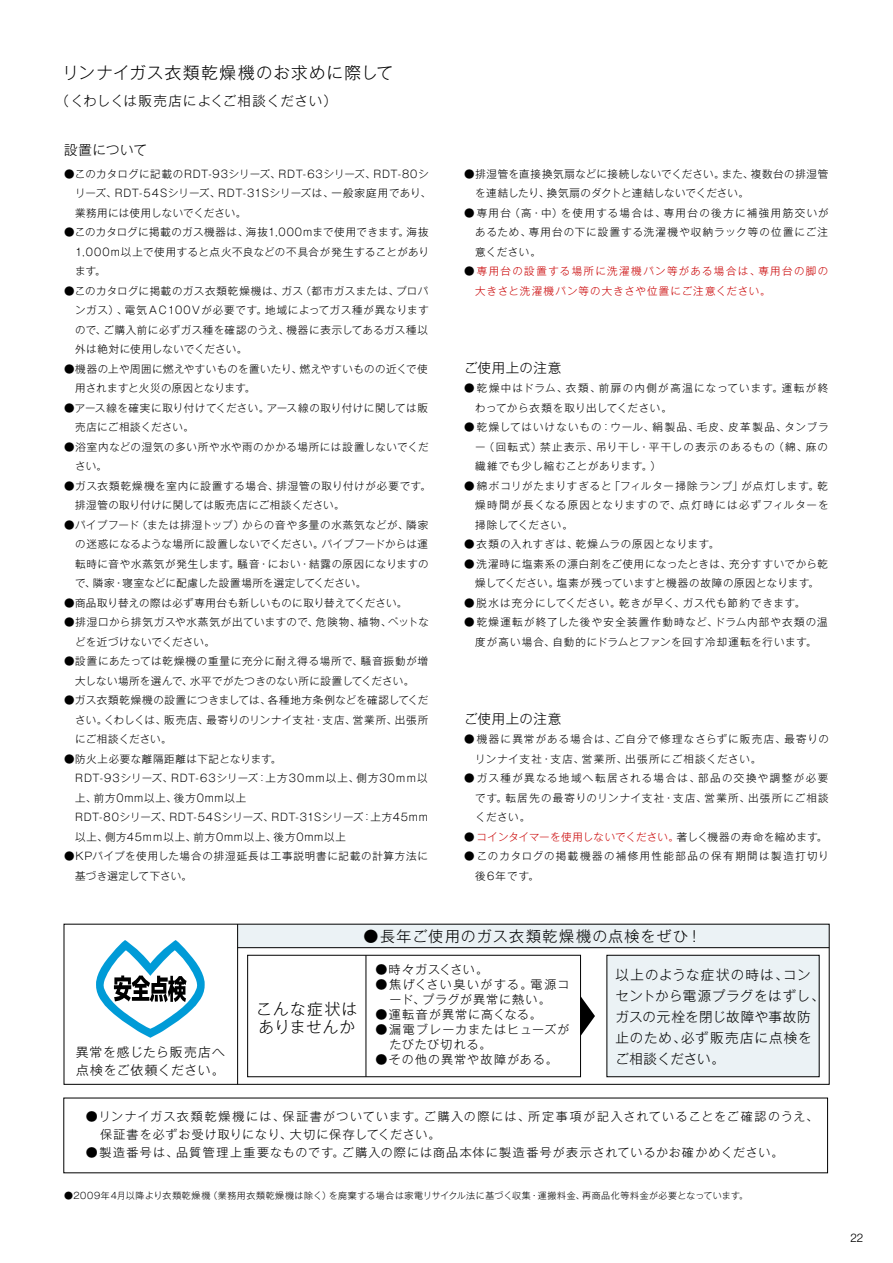
<style>
.page{position:relative;width:893px;height:1263px;background:#fff}
.page>*{position:absolute;margin:0;border:0;box-sizing:border-box;transform-origin:0 0}
.t1{font:300 16.5px "Gothic MB101 Pro";letter-spacing:.075em;color:#000}
.t2{font:300 15.6px/18.9px "Gothic MB101 Pro";letter-spacing:.07em;color:#000}
.t3{font:300 15px "Gothic MB101 Pro";letter-spacing:.08em;color:#000}
.t4{font:300 13.5px/21px "Gothic MB101 Pro";letter-spacing:.045em;color:#000}
.t5{font:300 12.75px/18px "Gothic MB101 Pro";letter-spacing:.06em;color:#000}
.t6{font:300 12px/15px "Gothic MB101 Pro";letter-spacing:.095em;color:#000}
.t7{font:300 12px "Gothic MB101 Pro";letter-spacing:.07em;color:#000}
.t8{font:12px "N Haas Grotesk DS Pro 45 Lt";color:#000}
.t9{font:300 10.5px/19.5px "Gothic MB101 Pro";letter-spacing:.06em;color:#000;text-align:justify}
.t10{font:300 10.5px/19.5px "Gothic MB101 Pro";letter-spacing:.095em;color:#000}
.t11{font:300 10.5px/19.5px "Gothic MB101 Pro";letter-spacing:.04em;color:#000}
.t12{font:300 10.5px/19.5px "Gothic MB101 Pro";letter-spacing:.035em;color:#000}
.t13{font:300 10.5px/19.5px "Gothic MB101 Pro";letter-spacing:.03em;color:#000}
.t14{font:300 10.5px/19.5px "Gothic MB101 Pro";letter-spacing:.105em;color:#000}
.t15{font:300 10.5px/19.5px "Gothic MB101 Pro";letter-spacing:.12em;color:#c90002}
.t16{font:300 10.5px/19.5px "Gothic MB101 Pro";letter-spacing:.13em;color:#000}
.t17{font:300 10.5px "Gothic MB101 Pro";letter-spacing:.02em;color:#c90002}
.t18{font:300 10.5px "Gothic MB101 Pro";letter-spacing:.08em;color:#000}
.t19{font:300 9px "Gothic MB101 Pro";letter-spacing:.05em;color:#000}
.s1{color:#000}
</style>
<div class="page">
<div style="left:238px;top:924px;width:591px;height:24px;background:#ebf2f5"></div>
<hr style="left:237px;top:924px;width:1px;height:160px;background:#000">
<hr style="left:238px;top:947px;width:591px;height:1px;background:#000">
<div style="left:607px;top:955px;width:212px;height:122px;background:#ebf2f5"></div>
<div style="left:607px;top:955px;width:212px;height:122px;border:1px solid #000"></div>
<hr style="left:366px;top:955px;width:1px;height:122px;background:#000">
<svg style="left:580px;top:995px;width:15px;height:41px"></svg>
<svg style="left:96px;top:940px;width:109px;height:98px"></svg>
<h1 class="t1" style="left:62px;top:59px;width:332px">リンナイガス衣類乾燥機のお求めに際して</h1>
<p class="t4" style="left:56px;top:89px;width:283px">（くわしくは販売店によくご相談ください）</p>
<p class="t4" style="left:64px;top:138px;width:84px">設置について</p>
<p class="t11" style="left:75px;top:163px;width:357px;text-indent:-11px">●このカタログに記載のRDT-93シリーズ、RDT-63シリーズ、RDT-80シリーズ、RDT-54Sシリーズ、RDT-31Sシリーズは、一般家庭用であり、業務用には使用しないでください。</p>
<p class="t9" style="left:75px;top:221px;width:355px;text-indent:-11px">●このカタログに掲載のガス機器は、海抜1,000mまで使用できます。海抜1,000m以上で使用すると点火不良などの不具合が発生することがあります。</p>
<p class="t9" style="left:75px;top:280px;width:355px;text-indent:-11px">●このカタログに掲載のガス衣類乾燥機は、ガス（都市ガスまたは、プロパンガス）、電気ＡＣ100Ｖが必要です。地域によってガス種が異なりますので、ご購入前に必ずガス種を確認のうえ、機器に表示してあるガス種以外は絶対に使用しないでください。</p>
<p class="t12" style="left:75px;top:358px;width:354px;text-indent:-11px">●機器の上や周囲に燃えやすいものを置いたり、燃えやすいものの近くで使用されますと火災の原因となります。</p>
<p class="t12" style="left:75px;top:397px;width:354px;text-indent:-11px">●アース線を確実に取り付けてください。アース線の取り付けに関しては販売店にご相談ください。</p>
<p class="t9" style="left:75px;top:436px;width:355px;text-indent:-11px">●浴室内などの湿気の多い所や水や雨のかかる場所には設置しないでください。</p>
<p class="t9" style="left:75px;top:475px;width:357px;text-indent:-11px">●ガス衣類乾燥機を室内に設置する場合、排湿管の取り付けが必要です。排湿管の取り付けに関しては販売店にご相談ください。</p>
<p class="t9" style="left:75px;top:514px;width:355px;text-indent:-11px">●パイプフード（または排湿トップ）からの音や多量の水蒸気などが、隣家の迷惑になるような場所に設置しないでください。パイプフードからは運転時に音や水蒸気が発生します。騒音・におい・結露の原因になりますので、隣家・寝室などに配慮した設置場所を選定してください。</p>
<p class="t13" style="left:64px;top:592px;width:345px">●商品取り替えの際は必ず専用台も新しいものに取り替えてください。</p>
<p class="t9" style="left:75px;top:611px;width:355px;text-indent:-11px">●排湿口から排気ガスや水蒸気が出ていますので、危険物、植物、ペットなどを近づけないでください。</p>
<p class="t9" style="left:64px;top:650px;width:365px;text-align:center">●設置にあたっては乾燥機の重量に充分に耐え得る場所で、騒音振動が増大しない場所を選んで、水平でがたつきのない所に設置してください。</p>
<p class="t9" style="left:75px;top:689px;width:355px;text-indent:-11px">●ガス衣類乾燥機の設置につきましては、各種地方条例などを確認してください。くわしくは、販売店、最寄りのリンナイ支社・支店、営業所、出張所にご相談ください。</p>
<p class="t9" style="left:64px;top:748px;width:219px">●防火上必要な離隔距離は下記となります。</p>
<p class="t10" style="left:64px;top:767px;width:365px">　RDT-93シリーズ、RDT-63シリーズ：上方30mm以上、側方30mｍ以</p>
<p class="t9" style="left:75px;top:787px;width:173px">上、前方0mm以上、後方0mm以上</p>
<p class="t11" style="left:64px;top:806px;width:365px">　RDT-80シリーズ、RDT-54Sシリーズ、RDT-31Sシリーズ：上方45mm</p>
<p class="t9" style="left:75px;top:826px;width:272px">以上、側方45mｍ以上、前方0mm以上、後方0mm以上</p>
<p class="t9" style="left:75px;top:845px;width:354px;text-indent:-11px">●KPパイプを使用した場合の排湿延長は工事説明書に記載の計算方法に基づき選定して下さい。</p>
<p class="t13" style="left:475px;top:163px;width:355px;text-indent:-11px">●排湿管を直接換気扇などに接続しないでください。また、複数台の排湿管を連結したり、換気扇のダクトと連結しないでください。</p>
<p class="t9" style="left:475px;top:202px;width:355px;text-indent:-11px">●専用台（高・中）を使用する場合は、専用台の後方に補強用筋交いがあるため、専用台の下に設置する洗濯機や収納ラック等の位置にご注意ください。</p>
<p class="t15" style="left:475px;top:260px;width:355px;text-indent:-11px"><span class="s1">●</span>専用台の設置する場所に洗濯機パン等がある場合は、専用台の脚の大きさと洗濯機パン等の大きさや位置にご注意ください。</p>
<p class="t4" style="left:464px;top:355px;width:99px">ご使用上の注意</p>
<p class="t10" style="left:475px;top:377px;width:355px;text-indent:-11px">● 乾燥中はドラム、衣類、前扉の内側が高温になっています。運転が終わってから衣類を取り出してください。</p>
<p class="t9" style="left:475px;top:416px;width:355px;text-indent:-11px">● 乾燥してはいけないもの：ウール、絹製品、毛皮、皮革製品、タンブラー（回転式）禁止表示、吊り干し・平干しの表示のあるもの（綿、麻の繊維でも少し縮むことがあります。）</p>
<p class="t9" style="left:475px;top:475px;width:355px;text-indent:-11px">● 綿ボコリがたまりすぎると「フィルター掃除ランプ」が点灯します。乾燥時間が長くなる原因となりますので、点灯時には必ずフィルターを掃除してください。</p>
<p class="t9" style="left:464px;top:533px;width:257px">● 衣類の入れすぎは、乾燥ムラの原因となります。</p>
<p class="t9" style="left:464px;top:553px;width:365px;text-align:center">● 洗濯時に塩素系の漂白剤をご使用になったときは、充分すすいでから乾燥してください。塩素が残っていますと機器の故障の原因となります。</p>
<p class="t18" style="left:464px;top:594px;width:343px">● 脱水は充分にしてください。乾きが早く、ガス代も節約できます。</p>
<p class="t10" style="left:464px;top:611px;width:365px;text-align:center">●乾燥運転が終了した後や安全装置作動時など、ドラム内部や衣類の温度が高い場合、自動的にドラムとファンを回す冷却運転を行います。</p>
<p class="t4" style="left:464px;top:706px;width:99px">ご使用上の注意</p>
<p class="t14" style="left:475px;top:728px;width:355px;text-indent:-11px">●機器に異常がある場合は、ご自分で修理なさらずに販売店、最寄りのリンナイ支社・支店、営業所、出張所にご相談ください。</p>
<p class="t9" style="left:475px;top:767px;width:355px;text-indent:-11px">●ガス種が異なる地域へ転居される場合は、部品の交換や調整が必要です。転居先の最寄りのリンナイ支社・支店、営業所、出張所にご相談ください。</p>
<p class="t17" style="left:464px;top:828px;width:365px"><span class="s1">●</span> コインタイマーを使用しないでください。<span class="s1">著しく機器の寿命を縮めます。</span></p>
<p class="t16" style="left:475px;top:845px;width:355px;text-indent:-11px">●このカタログの掲載機器の補修用性能部品の保有期間は製造打切り後6年です。</p>
<p class="t5" style="left:76px;top:1042px;width:151px">異常を感じたら販売店へ点検をご依頼ください。</p>
<h3 class="t3" style="left:363px;top:924px;width:340px">●長年ご使用のガス衣類乾燥機の点検をぜひ！</h3>
<h2 class="t2" style="left:256px;top:997px;width:103px">こんな症状はありませんか</h2>
<p class="t7" style="left:375px;top:960px;width:114px">●時々ガスくさい。</p>
<p class="t6" style="left:375px;top:975px;width:196px;text-align:center">●焦げくさい臭いがする。電源コード、プラグが異常に熱い。</p>
<p class="t6" style="left:375px;top:1005px;width:168px">●運転音が異常に高くなる。</p>
<p class="t6" style="left:389px;top:1020px;width:182px;text-indent:-14px">●漏電ブレーカまたはヒューズがたびたび切れる。</p>
<p class="t6" style="left:375px;top:1050px;width:184px">●その他の異常や故障がある。</p>
<p class="t4" style="left:615px;top:962px;width:211px">以上のような症状の時は、コンセントから電源プラグをはずし、ガスの元栓を閉じ故障や事故防止のため、必ず販売店に点検をご相談ください。</p>
<p class="t6" style="left:100px;top:1106px;width:720px;line-height:18px;text-indent:-14px">●リンナイガス衣類乾燥機には、保証書がついています。ご購入の際には、所定事項が記入されていることをご確認のうえ、保証書を必ずお受け取りになり、大切に保存してください。</p>
<p class="t6" style="left:86px;top:1143px;width:699px">●製造番号は、品質管理上重要なものです。ご購入の際には商品本体に製造番号が表示されているかお確かめください。</p>
<p class="t19" style="left:64px;top:1188px;width:686px">●2009年4月以降より衣類乾燥機（業務用衣類乾燥機は除く）を廃棄する場合は家電リサイクル法に基づく収集・運搬料金、再商品化等料金が必要となっています。</p>
<p class="t8" style="left:850px;top:1231px;width:14px">22</p>
</div>
